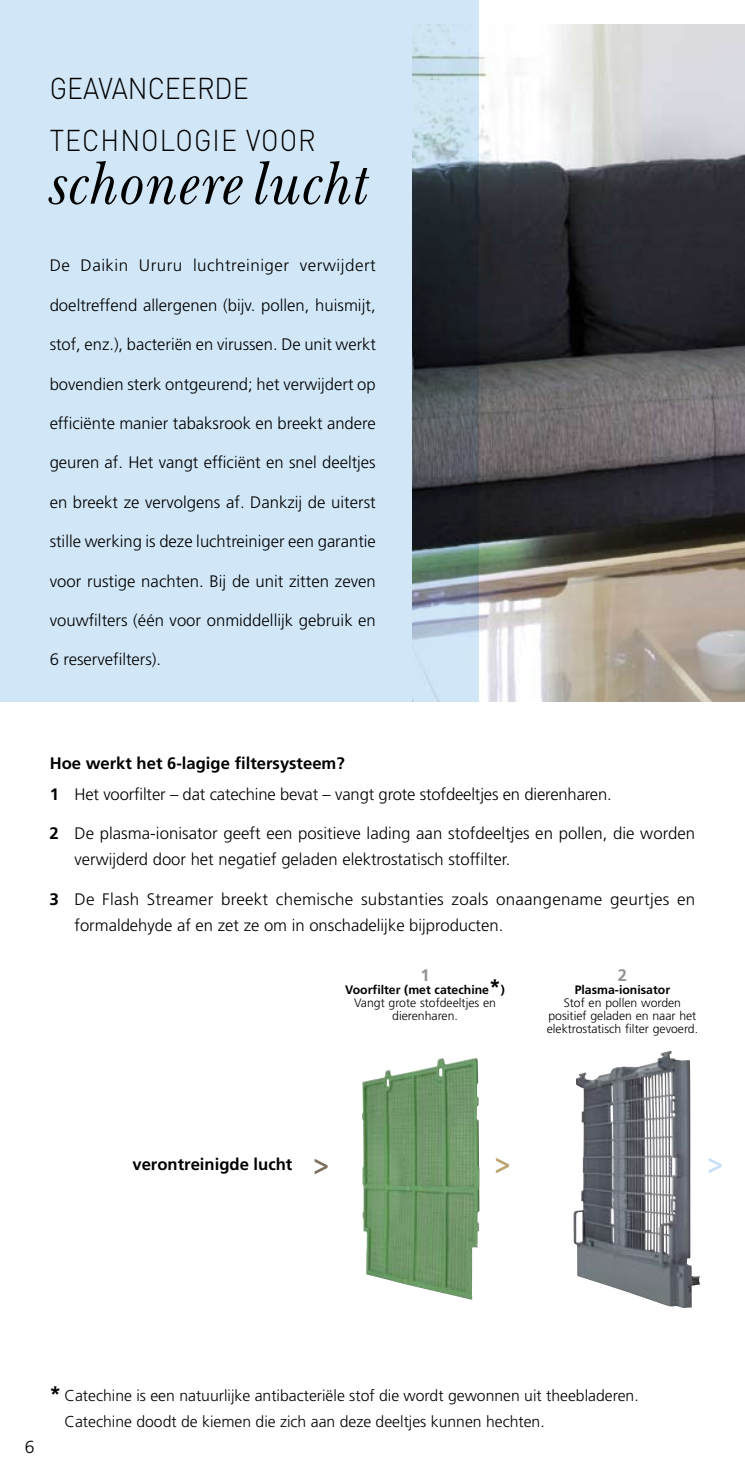
<style>
.page{position:relative;width:745px;height:1474px;background:#fff}
.page>*{position:absolute;margin:0;border:0;box-sizing:border-box;transform-origin:0 0}
.t1{font:italic 63px "New Baskerville ITC";letter-spacing:.01em;color:#000;scale:.9 1}
.t2{font:38.68px "DIN";color:#7c6f5f}
.t3{font:38.68px "DIN";color:#baa46f}
.t4{font:38.68px "DIN";color:#c8e0f7}
.t5{font:300 29.75px/52.5px "DIN";letter-spacing:.02em;color:#000;scale:.9 1}
.t6{font:300 17.5px "Frutiger";color:#000}
.t7{font:300 16.62px/26.2px "Frutiger";color:#000}
.t8{font:300 16.62px "Frutiger";letter-spacing:.03em;color:#000}
.t9{font:700 16.62px "Frutiger";color:#000}
.t10{font:700 16.62px "Frutiger";color:#939393}
.t11{font:300 15.75px/26.2px "Frutiger";color:#000}
.t12{font:300 12.25px/13.1px "Frutiger";color:#000;text-align:center}
.t13{font:700 12.25px "Frutiger";color:#000}
.s1{font-weight:700}
.s2{font-weight:700;font-size:21px}
</style>
<div class="page">
<img style="left:478px;top:25px;width:266px;height:676px">
<svg style="left:0;top:0;width:478px;height:701px;background:#c3d7e7"></svg>
<img style="left:573px;top:1052px;width:126px;height:255px">
<img style="left:362px;top:1057px;width:117px;height:242px">
<h3 class="t5" style="left:50px;top:61px;width:297px">GEAVANCEERDE<br>TECHNOLOGIE VOOR</h3>
<h1 class="t1" style="left:50px;top:146px;width:356px">schonere lucht</h1>
<p class="t8" style="left:50px;top:256px;width:327px">De Daikin Ururu luchtreiniger verwijdert</p>
<p class="t7" style="left:50px;top:292px;width:327px">doeltreffend allergenen (bijv. pollen, huismijt,</p>
<p class="t7" style="left:50px;top:331px;width:328px">stof, enz.), bacteriën en virussen. De unit werkt</p>
<p class="t7" style="left:50px;top:371px;width:327px">bovendien sterk ontgeurend; het verwijdert op</p>
<p class="t7" style="left:50px;top:410px;width:327px">efficiënte manier tabaksrook en breekt andere</p>
<p class="t7" style="left:50px;top:449px;width:327px">geuren af. Het vangt efficiënt en snel deeltjes</p>
<p class="t7" style="left:50px;top:489px;width:327px">en breekt ze vervolgens af. Dankzij de uiterst</p>
<p class="t7" style="left:50px;top:528px;width:327px">stille werking is deze luchtreiniger een garantie</p>
<p class="t7" style="left:50px;top:567px;width:327px">voor rustige nachten. Bij de unit zitten zeven</p>
<p class="t7" style="left:50px;top:607px;width:327px">vouwfilters (één voor onmiddellijk gebruik en</p>
<p class="t7" style="left:50px;top:646px;width:113px">6 reservefilters).</p>
<p class="t7" style="left:50px;top:747px;width:563px;line-height:31.2px"><span class="s1">Hoe werkt het 6-lagige filtersysteem?<br>1</span> Het voorfilter – dat catechine bevat – vangt grote stofdeeltjes en dierenharen.</p>
<p class="t7" style="left:74px;top:820px;width:621px;text-indent:-25px"><span class="s1">2</span> De plasma-ionisator geeft een positieve lading aan stofdeeltjes en pollen, die worden verwijderd door het negatief geladen elektrostatisch stoffilter.</p>
<p class="t7" style="left:74px;top:885px;width:622px;text-indent:-25px"><span class="s1">3</span> De Flash Streamer breekt chemische substanties zoals onaangename geurtjes en formaldehyde af en zet ze om in onschadelijke bijproducten.</p>
<p class="t10" style="left:420px;top:965px;width:11px">1</p>
<p class="t12" style="left:345px;top:983px;width:161px"><span class="s1">Voorfilter (met catechine</span><span class="s2">*</span><span class="s1">)<br></span>Vangt grote stofdeeltjes en dierenharen.</p>
<p class="t10" style="left:617px;top:965px;width:11px">2</p>
<p class="t13" style="left:574px;top:982px;width:97px">Plasma-ionisator</p>
<p class="t12" style="left:546px;top:996px;width:153px">Stof en pollen worden positief geladen en naar het elektrostatisch filter gevoerd.</p>
<p class="t9" style="left:132px;top:1154px;width:161px">verontreinigde lucht</p>
<h2 class="t2" style="left:311px;top:1140px;width:22px">&gt;</h2>
<h2 class="t3" style="left:492px;top:1139px;width:22px">&gt;</h2>
<h2 class="t4" style="left:704px;top:1139px;width:22px">&gt;</h2>
<p class="t6" style="left:25px;top:1436px;width:11px">6</p>
<p class="t11" style="left:64px;top:1381px;width:575px;text-indent:-15px"><span class="s2">*</span> Catechine is een natuurlijke antibacteriële stof die wordt gewonnen uit theebladeren.<br>Catechine doodt de kiemen die zich aan deze deeltjes kunnen hechten.</p>
</div>
